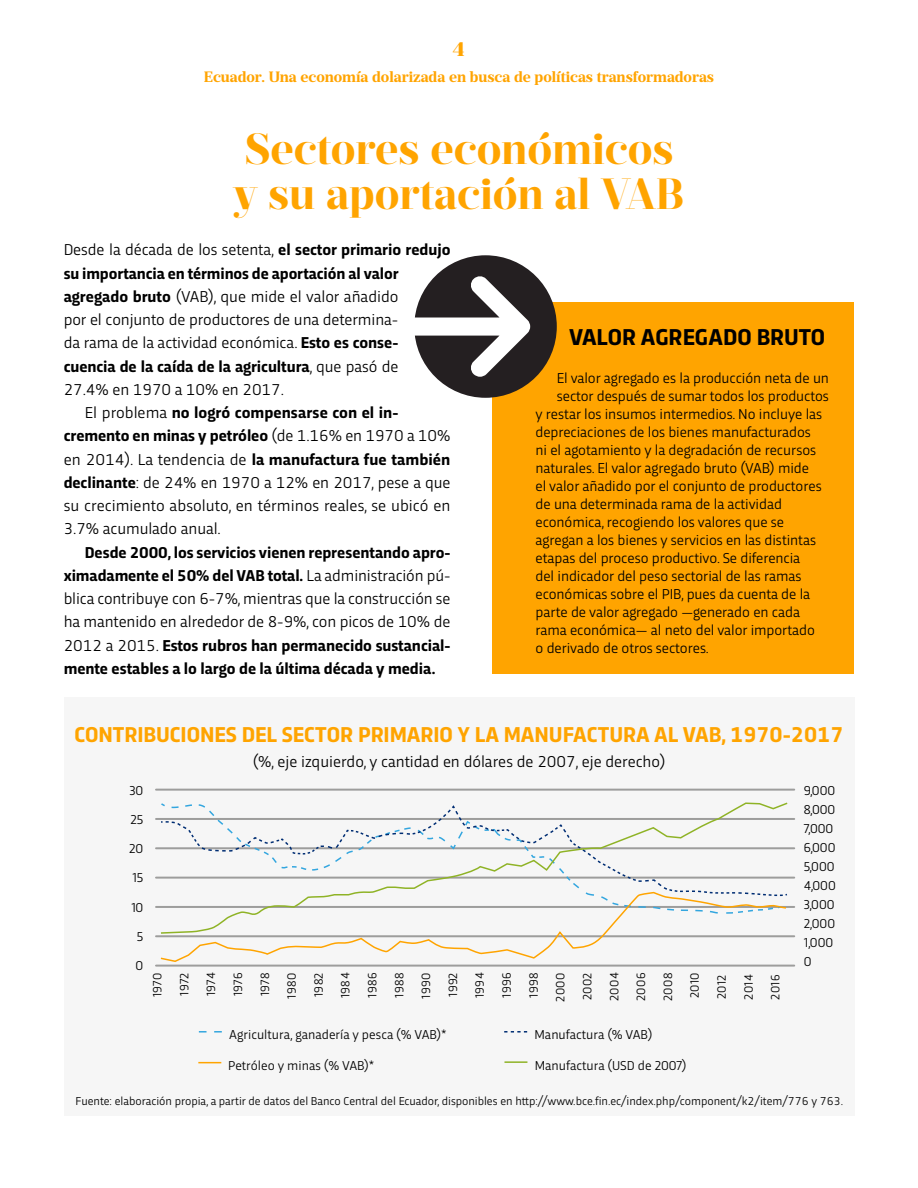
<style>
.page{position:relative;width:918px;height:1188px;background:#fff}
.page>*{position:absolute;margin:0;border:0;box-sizing:border-box;transform-origin:0 0}
.t1{font:700 43.5px/45px "Prumo Display";color:#ffa400}
.t2{font:700 24px "Trasandina";color:#000}
.t3{font:700 22.5px "Trasandina";color:#ffa400}
.t4{font:900 19.5px "Prumo Deck";color:#ffa400}
.t5{font:700 16.5px/23.2px "Trasandina";letter-spacing:-.005em;color:#000;text-align:justify}
.t6{font:16.5px "Trasandina";letter-spacing:-.005em;color:#000}
.t7{font:15px "Trasandina";letter-spacing:-.005em;color:#000}
.t8{font:700 15px "Prumo Text";color:#ffa400}
.t9{font:13.5px/19px "Trasandina";color:#000;text-align:center}
.t10{font:12.6px/26.8px "Trasandina";letter-spacing:.04em;color:#000;text-align:center}
.t11{font:12px "Trasandina";color:#000}
.s1{font-weight:700}
.s2{font-weight:400}
</style>
<div class="page">
<div style="left:493px;top:303px;width:361px;height:371px;background:#ffa400"></div>
<div style="left:414px;top:255px;width:143px;height:143px;background:#241f21;border-radius:50%"></div>
<svg style="left:414px;top:275px;width:116px;height:102px"></svg>
<div style="left:64px;top:697px;width:790px;height:419px;background:#f6f6f6"></div>
<hr style="left:156px;top:965px;width:638px;height:2px;background:#9d9d9c">
<hr style="left:156px;top:906px;width:638px;height:2px;background:#9d9d9c">
<hr style="left:156px;top:935px;width:638px;height:2px;background:#9d9d9c">
<hr style="left:156px;top:818px;width:638px;height:2px;background:#9d9d9c">
<hr style="left:156px;top:847px;width:638px;height:2px;background:#9d9d9c">
<hr style="left:156px;top:877px;width:638px;height:2px;background:#9d9d9c">
<hr style="left:156px;top:789px;width:638px;height:2px;background:#9d9d9c">
<svg style="left:159px;top:802px;width:630px;height:90px"></svg>
<svg style="left:159px;top:892px;width:628px;height:70px"></svg>
<svg style="left:199px;top:1031px;width:23px;height:2px"></svg>
<svg style="left:504px;top:1031px;width:23px;height:2px"></svg>
<hr style="left:504px;top:1061px;width:23px;height:2px;background:#8fb326">
<svg style="left:198px;top:1062px;width:23px;height:1px"></svg>
<h3 class="t4" style="left:453px;top:38px;width:14px">4</h3>
<p class="t8" style="left:204px;top:68px;width:512px">Ecuador. Una economía dolarizada en busca de políticas transformadoras</p>
<h1 class="t1" style="left:234px;top:128px;width:452px">Sectores económicos y su aportación al VAB</h1>
<p class="t6" style="left:64px;top:238px;width:388px">Desde la década de los setenta, <span class="s1">el sector primario redujo</span></p>
<p class="t5" style="left:64px;top:260px;width:336px">su importancia en términos de aportación al valor</p>
<p class="t6" style="left:64px;top:284px;width:336px"><span class="s1">agregado bruto</span> (VAB), que mide el valor añadido</p>
<p class="t6" style="left:64px;top:307px;width:336px">por el conjunto de productores de una determina-</p>
<p class="t6" style="left:64px;top:331px;width:336px">da rama de la actividad económica. <span class="s1">Esto es conse-</span></p>
<p class="t5" style="left:64px;top:353px;width:336px">cuencia de la caída de la agricultura<span class="s2">, que pasó de</span></p>
<p class="t6" style="left:64px;top:377px;width:222px">27.4% en 1970 a 10% en 2017.</p>
<p class="t5" style="left:85px;top:400px;width:315px"><span class="s2">El problema</span> no logró compensarse con el in-</p>
<p class="t5" style="left:64px;top:423px;width:388px">cremento en minas y petróleo <span class="s2">(de 1.16% en 1970 a 10%</span></p>
<p class="t5" style="left:64px;top:446px;width:388px"><span class="s2">en 2014). La tendencia de</span> la manufactura fue también</p>
<p class="t6" style="left:64px;top:470px;width:388px"><span class="s1">declinante</span>: de 24% en 1970 a 12% en 2017, pese a que</p>
<p class="t6" style="left:64px;top:493px;width:388px">su crecimiento absoluto, en términos reales, se ubicó en</p>
<p class="t6" style="left:64px;top:517px;width:159px">3.7% acumulado anual.</p>
<p class="t5" style="left:64px;top:539px;width:388px;text-indent:21px">Desde 2000, los servicios vienen representando apro&shy;ximadamente el 50% del VAB total. <span class="s2">La administración pú&shy;blica contribuye con 6-7%, mientras que la construcción se ha mantenido en alrededor de 8-9%, con picos de 10% de 2012 a 2015.</span> Estos rubros han permanecido sustancial&shy;mente estables a lo largo de la última década y media.</p>
<h2 class="t2" style="left:569px;top:319px;width:258px">VALOR AGREGADO BRUTO</h2>
<p class="t7" style="left:557px;top:367px;width:274px">El valor agregado es la producción neta de un</p>
<p class="t7" style="left:557px;top:385px;width:274px">sector después de sumar todos los productos</p>
<p class="t7" style="left:536px;top:403px;width:288px">y restar los insumos intermedios. No incluye las</p>
<p class="t7" style="left:536px;top:421px;width:277px">depreciaciones de los bienes manufacturados</p>
<p class="t7" style="left:536px;top:439px;width:282px">ni el agotamiento y la degradación de recursos</p>
<p class="t7" style="left:536px;top:457px;width:275px">naturales. El valor agregado bruto (VAB) mide</p>
<p class="t7" style="left:536px;top:475px;width:288px">el valor añadido por el conjunto de productores</p>
<p class="t7" style="left:536px;top:493px;width:248px">de una determinada rama de la actividad</p>
<p class="t7" style="left:536px;top:511px;width:250px">económica, recogiendo los valores que se</p>
<p class="t7" style="left:536px;top:529px;width:282px">agregan a los bienes y servicios en las distintas</p>
<p class="t7" style="left:536px;top:547px;width:266px">etapas del proceso productivo. Se diferencia</p>
<p class="t7" style="left:536px;top:565px;width:267px">del indicador del peso sectorial de las ramas</p>
<p class="t7" style="left:536px;top:583px;width:276px">económicas sobre el PIB, pues da cuenta de la</p>
<p class="t7" style="left:536px;top:601px;width:266px">parte de valor agregado —generado en cada</p>
<p class="t7" style="left:536px;top:619px;width:281px">rama económica— al neto del valor importado</p>
<p class="t7" style="left:536px;top:637px;width:175px">o derivado de otros sectores.</p>
<h3 class="t3" style="left:75px;top:717px;width:770px">CONTRIBUCIONES DEL SECTOR PRIMARIO Y LA MANUFACTURA AL VAB, 1970-2017</h3>
<p class="t6" style="left:253px;top:749px;width:414px">(%, eje izquierdo, y cantidad en dólares de 2007, eje derecho)</p>
<p class="t9" style="left:129px;top:774px;width:16px;line-height:29.2px">30<br>25<br>20<br>15<br>10<br>5<br>0</p>
<p class="t9" style="left:804px;top:780px;width:33px;text-align:left">9,000<br>8,000<br>7,000<br>6,000<br>5,000<br>4,000<br>3,000<br>2,000<br>1,000<br>0</p>
<p class="t10" style="left:143px;top:1002px;width:31px;rotate:-90deg">1970<br>1972<br>1974<br>1976<br>1978<br>1980<br>1982<br>1984<br>1986<br>1988<br>1990<br>1992<br>1994<br>1996<br>1998<br>2000<br>2002<br>2004<br>2006<br>2008<br>2010<br>2012<br>2014<br>2016</p>
<p class="t9" style="left:229px;top:1024px;width:218px">Agricultura, ganadería y pesca (% VAB)*</p>
<p class="t9" style="left:228px;top:1055px;width:147px">Petróleo y minas (% VAB)*</p>
<p class="t9" style="left:535px;top:1024px;width:119px">Manufactura (% VAB)</p>
<p class="t9" style="left:535px;top:1055px;width:153px">Manufactura (USD de 2007)</p>
<p class="t11" style="left:76px;top:1092px;width:769px">Fuente: elaboración propia, a partir de datos del Banco Central del Ecuador, disponibles en http://www.bce.fin.ec/index.php/component/k2/item/776 y 763.</p>
</div>
